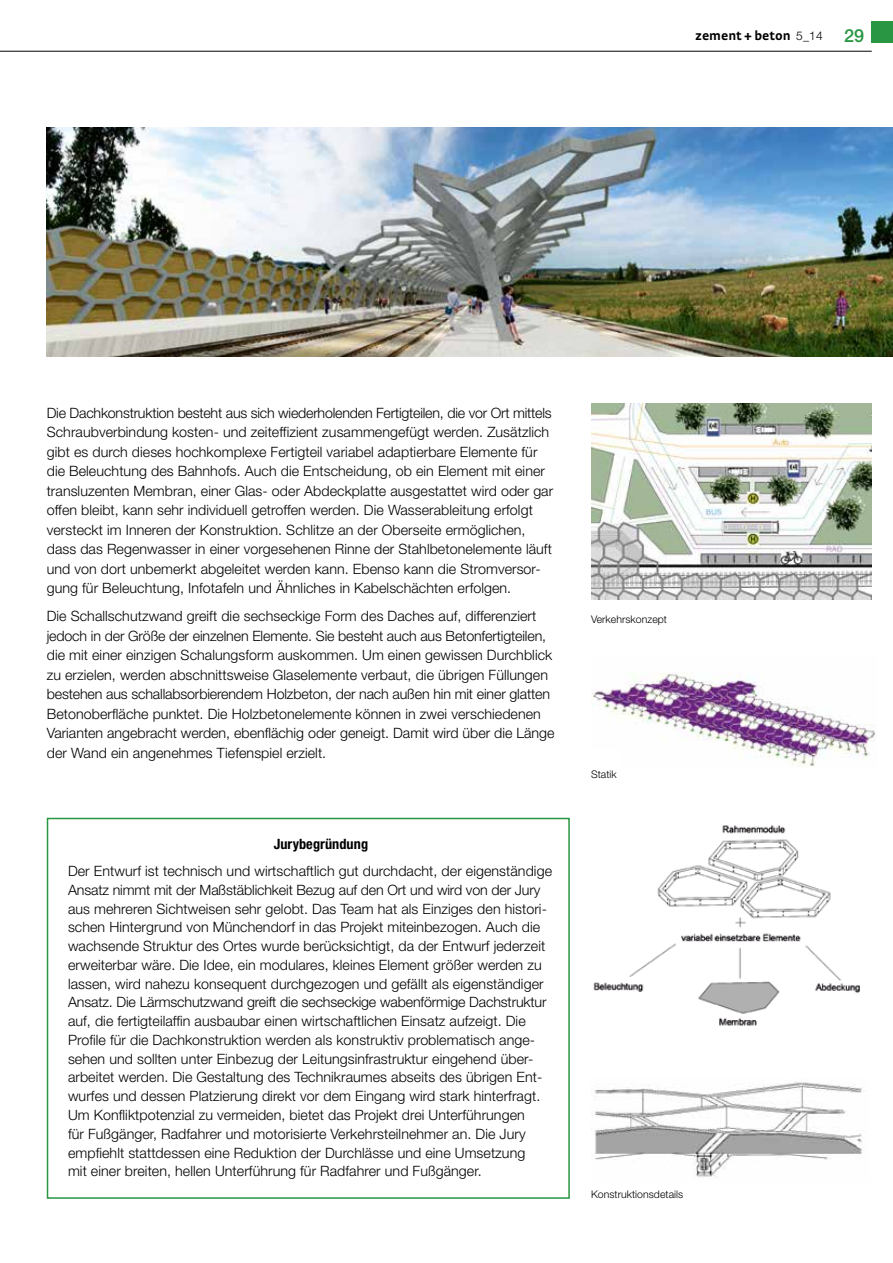
<style>
.page{position:relative;width:893px;height:1263px;background:#fff}
.page>*{position:absolute;margin:0;border:0;box-sizing:border-box;transform-origin:0 0}
.t1{font:300 14.25px/18.8px "Helvetica Neue LT";letter-spacing:.005em;color:#000}
.t2{font:700 condensed 14.25px "Helvetica Neue LT";letter-spacing:.005em;color:#000}
.t3{font:700 13.5px "Strada";color:#000}
.t4{font:300 10.5px "Helvetica Neue LT";letter-spacing:.005em;color:#000}
.s1{font-family:"Helvetica Neue LT";font-weight:300;font-size:12px}
.s2{font-family:"Helvetica Neue LT";font-weight:500;font-size:18px;color:#289643}
</style>
<div class="page">
<div style="left:872px;top:21px;width:21px;height:22px;background:#289643"></div>
<hr style="left:0;top:51px;width:872px;height:1px;background:#000">
<div style="left:47px;top:818px;width:523px;height:381px;border:2px solid #289643"></div>
<img style="left:591px;top:404px;width:281px;height:196px">
<img style="left:593px;top:825px;width:267px;height:201px">
<img style="left:591px;top:1082px;width:271px;height:96px">
<img style="left:47px;top:127px;width:846px;height:230px">
<img style="left:591px;top:672px;width:284px;height:95px">
<div style="left:577px;top:750px;width:44px;height:19px;background:#fff"></div>
<p class="t3" style="left:695px;top:27px;width:170px">zement + beton <span class="s1">5_14</span> <span class="s2">29</span></p>
<p class="t1" style="left:47px;top:403px;width:508px;line-height:19.5px">Die Dachkonstruktion besteht aus sich wiederholenden Fertigteilen, die vor Ort mittels Schraubverbindung kosten- und zeiteffizient zusammengefügt werden. Zusätzlich gibt es durch dieses hochkomplexe Fertigteil variabel adaptierbare Elemente für die Beleuchtung des Bahnhofs. Auch die Entscheidung, ob ein Element mit einer transluzenten Membran, einer Glas- oder Abdeckplatte ausgestattet wird oder gar offen bleibt, kann sehr individuell getroffen werden. Die Wasserableitung erfolgt versteckt im Inneren der Konstruktion. Schlitze an der Oberseite ermöglichen, dass das Regenwasser in einer vorgesehenen Rinne der Stahlbetonelemente läuft und von dort unbemerkt abgeleitet werden kann. Ebenso kann die Stromversor&shy;gung für Beleuchtung, Infotafeln und Ähnliches in Kabelschächten erfolgen.</p>
<p class="t1" style="left:47px;top:606px;width:509px;line-height:19.5px">Die Schallschutzwand greift die sechseckige Form des Daches auf, differenziert jedoch in der Größe der einzelnen Elemente. Sie besteht auch aus Betonfertigteilen, die mit einer einzigen Schalungsform auskommen. Um einen gewissen Durchblick zu erzielen, werden abschnittsweise Glaselemente verbaut, die übrigen Füllungen bestehen aus schallabsorbierendem Holzbeton, der nach außen hin mit einer glatten Betonoberfläche punktet. Die Holzbetonelemente können in zwei verschiedenen Varianten angebracht werden, ebenflächig oder geneigt. Damit wird über die Länge der Wand ein angenehmes Tiefenspiel erzielt.</p>
<p class="t4" style="left:591px;top:612px;width:78px">Verkehrskonzept</p>
<p class="t4" style="left:591px;top:768px;width:27px">Statik</p>
<p class="t2" style="left:274px;top:835px;width:96px">Jurybegründung</p>
<p class="t1" style="left:68px;top:861px;width:486px">Der Entwurf ist technisch und wirtschaftlich gut durchdacht, der eigenständige Ansatz nimmt mit der Maßstäblichkeit Bezug auf den Ort und wird von der Jury aus mehreren Sichtweisen sehr gelobt. Das Team hat als Einziges den histori&shy;schen Hintergrund von Münchendorf in das Projekt miteinbezogen. Auch die wachsende Struktur des Ortes wurde berücksichtigt, da der Entwurf jederzeit erweiterbar wäre. Die Idee, ein modulares, kleines Element größer werden zu lassen, wird nahezu konsequent durchgezogen und gefällt als eigenständiger Ansatz. Die Lärmschutzwand greift die sechseckige wabenförmige Dachstruktur auf, die fertigteilaffin ausbaubar einen wirtschaftlichen Einsatz aufzeigt. Die Profile für die Dachkonstruktion werden als konstruktiv problematisch ange&shy;sehen und sollten unter Einbezug der Leitungsinfrastruktur eingehend über&shy;arbeitet werden. Die Gestaltung des Technikraumes abseits des übrigen Ent&shy;wurfes und dessen Platzierung direkt vor dem Eingang wird stark hinterfragt.<br>Um Konfliktpotenzial zu vermeiden, bietet das Projekt drei Unterführungen<br>für Fußgänger, Radfahrer und motorisierte Verkehrsteilnehmer an. Die Jury empfiehlt stattdessen eine Reduktion der Durchlässe und eine Umsetzung<br>mit einer breiten, hellen Unterführung für Radfahrer und Fußgänger.</p>
<p class="t4" style="left:591px;top:1188px;width:94px">Konstruktionsdetails</p>
</div>
